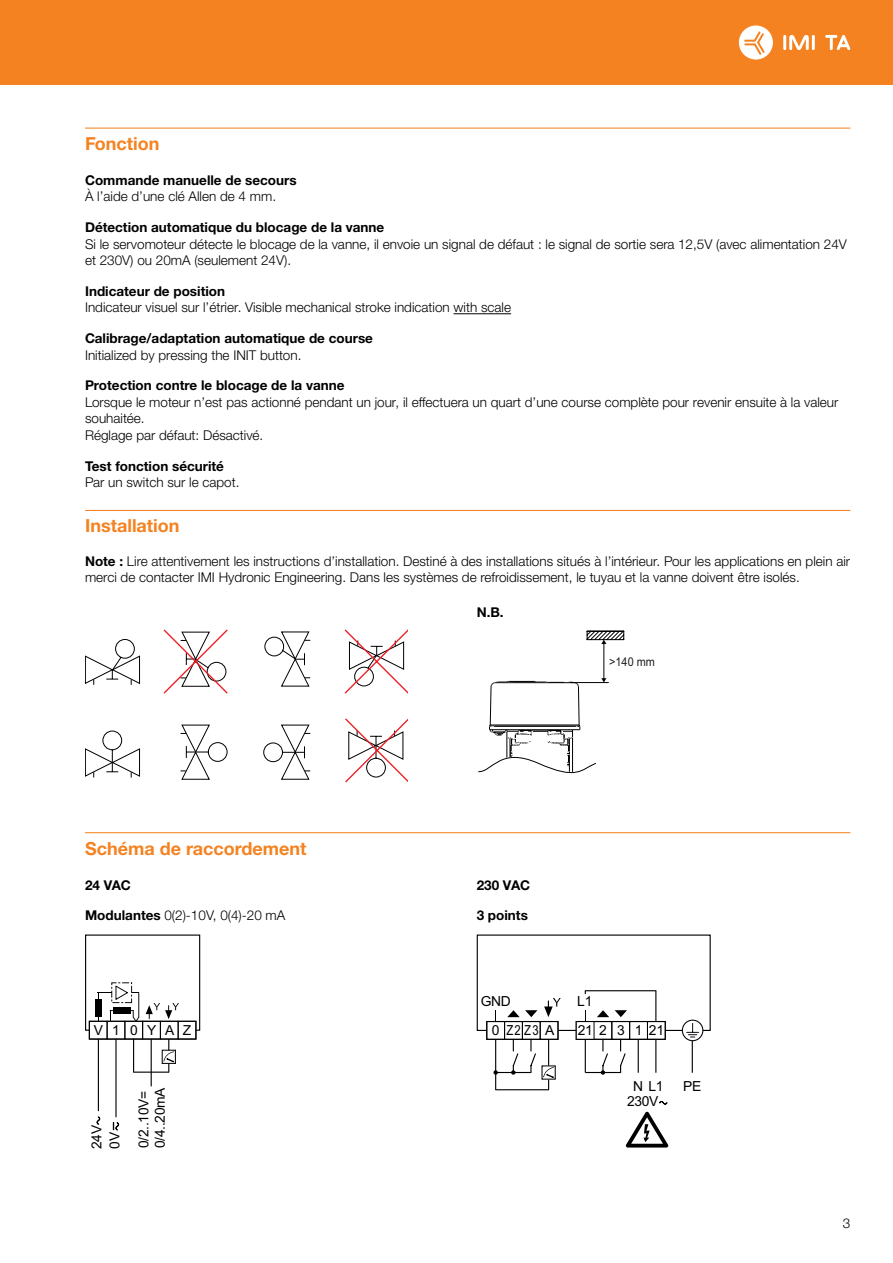
<style>
.page{position:relative;width:893px;height:1263px;background:#fff}
.page>*{position:absolute;margin:0;border:0;box-sizing:border-box;transform-origin:0 0}
.t1{font:700 18px "Helvetica Neue LTW1 G";color:#f58220}
.t2{font:13.8px/17.9px "Arial";letter-spacing:-.025em;color:#000}
.t3{font:13.8px "Arial Narrow";color:#000}
.t4{font:300 13.5px/16.5px "Helvetica Neue LTW1 G";color:#000}
.t5{font:700 13.5px "Helvetica Neue LTW1 G";color:#000}
.t6{font:12.15px "Arial";color:#202020;scale:.9 1}
.s1{font-weight:700}
.s2{font-family:"Arial"}
</style>
<div class="page">
<div style="left:0;top:0;width:893px;height:85px;background:#f58220"></div>
<hr style="left:783px;top:35px;width:3px;height:15px;background:#fff">
<hr style="left:812px;top:35px;width:3px;height:15px;background:#fff">
<svg style="left:789px;top:35px;width:20px;height:15px"></svg>
<svg style="left:825px;top:35px;width:25px;height:15px"></svg>
<svg style="left:739px;top:25px;width:34px;height:35px"></svg>
<hr style="left:85px;top:128px;width:765px;height:1px;background:#f58220">
<hr style="left:454px;top:313px;width:57px;height:1px;background:#000">
<hr style="left:85px;top:510px;width:765px;height:1px;background:#f58220">
<hr style="left:85px;top:832px;width:765px;height:1px;background:#f58220">
<svg style="left:85px;top:629px;width:323px;height:153px"></svg>
<hr style="left:604px;top:643px;width:1px;height:36px;background:#000">
<svg style="left:586px;top:630px;width:38px;height:14px"></svg>
<hr style="left:570px;top:682px;width:38px;height:1px;background:#000">
<svg style="left:478px;top:678px;width:128px;height:96px"></svg>
<div style="left:85px;top:934px;width:115px;height:97px;border:1px solid #000"></div>
<div style="left:89px;top:1021px;width:107px;height:18px;background:#fff"></div>
<div style="left:125px;top:1021px;width:18px;height:18px;border:1px solid #000"></div>
<div style="left:142px;top:1021px;width:19px;height:18px;border:1px solid #000"></div>
<div style="left:160px;top:1021px;width:18px;height:18px;border:1px solid #000"></div>
<div style="left:178px;top:1021px;width:18px;height:18px;border:1px solid #000"></div>
<div style="left:89px;top:1021px;width:18px;height:18px;border:1px solid #000"></div>
<div style="left:107px;top:1021px;width:18px;height:18px;border:1px solid #000"></div>
<hr style="left:98px;top:1039px;width:1px;height:72px;background:#000">
<hr style="left:115px;top:1039px;width:2px;height:78px;background:#000">
<hr style="left:151px;top:1039px;width:1px;height:47px;background:#000">
<hr style="left:134px;top:1071px;width:35px;height:2px;background:#000">
<hr style="left:133px;top:1039px;width:1px;height:33px;background:#000">
<svg style="left:146px;top:1003px;width:33px;height:16px"></svg>
<div style="left:95px;top:999px;width:6px;height:17px;background:#000"></div>
<svg style="left:98px;top:982px;width:41px;height:39px"></svg>
<svg style="left:162px;top:1039px;width:14px;height:33px"></svg>
<svg style="left:113px;top:1122px;width:6px;height:9px"></svg>
<svg style="left:96px;top:1116px;width:5px;height:9px"></svg>
<div style="left:477px;top:934px;width:234px;height:97px;border:1px solid #000"></div>
<hr style="left:692px;top:1039px;width:1px;height:34px;background:#000">
<hr style="left:655px;top:991px;width:1px;height:30px;background:#000">
<svg style="left:659px;top:1100px;width:9px;height:5px"></svg>
<div style="left:486px;top:1021px;width:73px;height:19px;background:#fff;border:1px solid #000"></div>
<div style="left:504px;top:1021px;width:19px;height:18px;border:1px solid #000"></div>
<div style="left:522px;top:1021px;width:18px;height:18px;border:1px solid #000"></div>
<div style="left:540px;top:1021px;width:18px;height:18px;border:1px solid #000"></div>
<div style="left:487px;top:1021px;width:18px;height:18px;border:1px solid #000"></div>
<hr style="left:495px;top:1039px;width:1px;height:51px;background:#000">
<svg style="left:544px;top:998px;width:17px;height:19px"></svg>
<svg style="left:507px;top:1010px;width:30px;height:7px"></svg>
<svg style="left:626px;top:1112px;width:42px;height:35px"></svg>
<svg style="left:576px;top:1010px;width:90px;height:65px"></svg>
<hr style="left:496px;top:1072px;width:35px;height:1px;background:#000">
<svg style="left:511px;top:1039px;width:45px;height:51px"></svg>
<svg style="left:493px;top:1070px;width:5px;height:5px"></svg>
<hr style="left:585px;top:990px;width:71px;height:1px;background:#000">
<hr style="left:496px;top:1089px;width:53px;height:1px;background:#000">
<svg style="left:682px;top:1020px;width:21px;height:21px"></svg>
<div style="left:682px;top:1019px;width:21px;height:22px;border:1px solid #130c15;border-radius:50%"></div>
<svg style="left:687px;top:1023px;width:12px;height:14px"></svg>
<h1 class="t1" style="left:85px;top:132px;width:76px">Fonction</h1>
<p class="t5" style="left:85px;top:172px;width:213px">Commande manuelle de secours</p>
<p class="t4" style="left:85px;top:188px;width:193px">À l’aide d’une clé Allen de 4 mm.</p>
<p class="t5" style="left:85px;top:219px;width:301px">Détection automatique du blocage de la vanne</p>
<p class="t4" style="left:85px;top:236px;width:763px">Si le servomoteur détecte le blocage de la vanne, il envoie un signal de défaut : le signal de sortie sera 12,5V (avec alimentation 24V et 230V) ou 20mA (seulement 24V).</p>
<p class="t5" style="left:85px;top:283px;width:142px">Indicateur de position</p>
<p class="t4" style="left:85px;top:299px;width:428px">Indicateur visuel sur l’étrier. Visible mechanical stroke indication with scale</p>
<p class="t5" style="left:85px;top:330px;width:290px">Calibrage/adaptation automatique de course</p>
<p class="t4" style="left:85px;top:347px;width:218px">Initialized by pressing the INIT button.</p>
<p class="t5" style="left:85px;top:377px;width:261px">Protection contre le blocage de la vanne</p>
<p class="t4" style="left:85px;top:394px;width:755px">Lorsque le moteur n’est pas actionné pendant un jour, il effectuera un quart d’une course complète pour revenir ensuite à la valeur souhaitée.<br>Réglage par défaut: Désactivé.</p>
<p class="t5" style="left:85px;top:457px;width:141px">Test fonction sécurité</p>
<p class="t4" style="left:85px;top:474px;width:156px">Par un switch sur le capot.</p>
<h1 class="t1" style="left:85px;top:515px;width:96px">Installation</h1>
<p class="t4" style="left:85px;top:553px;width:767px"><span class="s1">Note :</span> Lire attentivement les instructions d’installation. Destiné à des installations situés à l’intérieur. Pour les applications en plein air merci de contacter IMI Hydronic Engineering. Dans les systèmes de refroidissement, le tuyau et la vanne doivent être isolés.</p>
<p class="t5" style="left:477px;top:604px;width:29px">N.B.</p>
<h1 class="t1" style="left:85px;top:837px;width:223px">Schéma de raccordement</h1>
<p class="t5" style="left:85px;top:876px;width:47px">24 VAC</p>
<p class="t4" style="left:85px;top:907px;width:202px"><span class="s1">Modulantes</span> 0(2)-10V, 0(4)-20 mA</p>
<p class="t2" style="left:94px;top:1021px;width:99px">V10YAZ</p>
<p class="t2" style="left:88px;top:1149px;width:25px;rotate:-90deg">24V<br>0V</p>
<p class="t2" style="left:135px;top:1148px;width:62px;line-height:16.6px;rotate:-90deg">0/2..10V=<br>0/4..20mA</p>
<p class="t6" style="left:609px;top:653px;width:52px">&gt;140 mm</p>
<p class="t5" style="left:477px;top:876px;width:55px">230 VAC</p>
<p class="t5" style="left:477px;top:907px;width:53px">3 points</p>
<p class="t2" style="left:481px;top:993px;width:32px">GND</p>
<p class="t2" style="left:577px;top:993px;width:17px">L1</p>
<p class="t3" style="left:492px;top:1020px;width:64px"><span class="s2">0</span> Z2Z3 <span class="s2">A</span></p>
<p class="t2" style="left:578px;top:1021px;width:88px">212 3 121</p>
<p class="t2" style="left:633px;top:1077px;width:32px">N L1</p>
<p class="t2" style="left:683px;top:1077px;width:20px">PE</p>
<p class="t2" style="left:627px;top:1092px;width:33px">230V</p>
<p class="t4" style="left:843px;top:1215px;width:9px">3</p>
</div>
